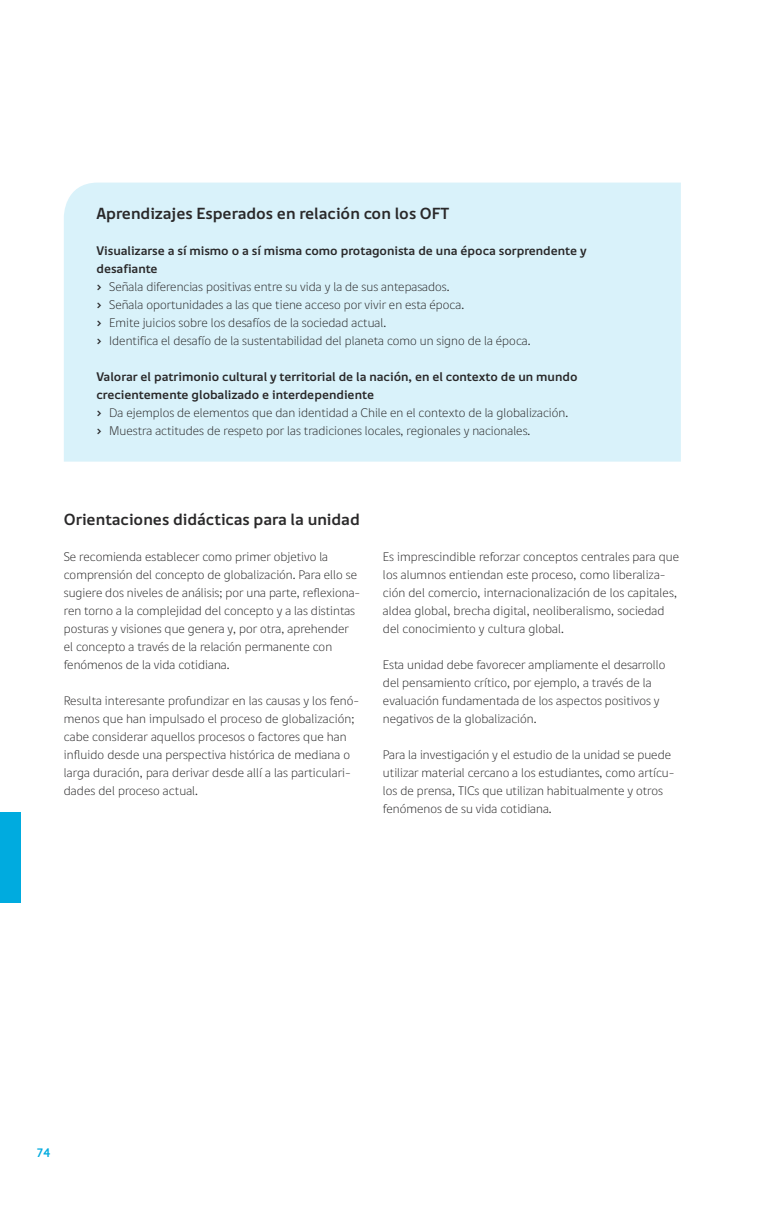
<style>
.page{position:relative;width:766px;height:1212px;background:#fff}
.page>*{position:absolute;margin:0;border:0;box-sizing:border-box;transform-origin:0 0}
.t1{font:700 16.5px "Digna";color:#292829}
.t2{font:12.75px/18px "Dignathin";color:#292829}
.t3{font:700 12.75px/18px "Digna";color:#292829}
.t4{font:700 12px "Digna SC";color:#00abdf}
.s1{font-family:"Digna Picto"}
</style>
<div class="page">
<div style="left:0;top:812px;width:21px;height:90px;background:#00abdf"></div>
<div style="left:64px;top:183px;width:616px;height:279px;background:#d9f2fa"></div>
<p class="t1" style="left:96px;top:203px;width:354px">Aprendizajes Esperados en relación con los OFT</p>
<p class="t3" style="left:96px;top:241px;width:491px">Visualizarse a sí mismo o a sí misma como protagonista de una época sorprendente y desafiante</p>
<p class="t2" style="left:96px;top:277px;width:435px"><span class="s1">›</span> Señala diferencias positivas entre su vida y la de sus antepasados.<br><span class="s1">›</span> Señala oportunidades a las que tiene acceso por vivir en esta época.<br><span class="s1">›</span> Emite juicios sobre los desafíos de la sociedad actual.<br><span class="s1">›</span> Identifica el desafío de la sustentabilidad del planeta como un signo de la época.</p>
<p class="t3" style="left:96px;top:367px;width:482px">Valorar el patrimonio cultural y territorial de la nación, en el contexto de un mundo crecientemente globalizado e interdependiente</p>
<p class="t2" style="left:96px;top:403px;width:473px"><span class="s1">›</span> Da ejemplos de elementos que dan identidad a Chile en el contexto de la globalización. <span class="s1">›</span> Muestra actitudes de respeto por las tradiciones locales, regionales y nacionales.</p>
<p class="t1" style="left:64px;top:509px;width:297px">Orientaciones didácticas para la unidad</p>
<p class="t2" style="left:64px;top:547px;width:298px">Se recomienda establecer como primer objetivo la comprensión del concepto de globalización. Para ello se sugiere dos niveles de análisis; por una parte, reflexiona&shy;ren torno a la complejidad del concepto y a las distintas posturas y visiones que genera y, por otra, aprehender el concepto a través de la relación permanente con fenómenos de la vida cotidiana.</p>
<p class="t2" style="left:64px;top:691px;width:297px">Resulta interesante profundizar en las causas y los fenó&shy;menos que han impulsado el proceso de globalización; cabe considerar aquellos procesos o factores que han influido desde una perspectiva histórica de mediana o larga duración, para derivar desde allí a las particulari&shy;dades del proceso actual.</p>
<p class="t2" style="left:383px;top:547px;width:298px">Es imprescindible reforzar conceptos centrales para que los alumnos entiendan este proceso, como liberaliza&shy;ción del comercio, internacionalización de los capitales, aldea global, brecha digital, neoliberalismo, sociedad del conocimiento y cultura global.</p>
<p class="t2" style="left:383px;top:655px;width:284px">Esta unidad debe favorecer ampliamente el desarrollo del pensamiento crítico, por ejemplo, a través de la evaluación fundamentada de los aspectos positivos y negativos de la globalización.</p>
<p class="t2" style="left:383px;top:745px;width:293px">Para la investigación y el estudio de la unidad se puede utilizar material cercano a los estudiantes, como artícu&shy;los de prensa, TICs que utilizan habitualmente y otros fenómenos de su vida cotidiana.</p>
<p class="t4" style="left:37px;top:1143px;width:15px">74</p>
</div>
